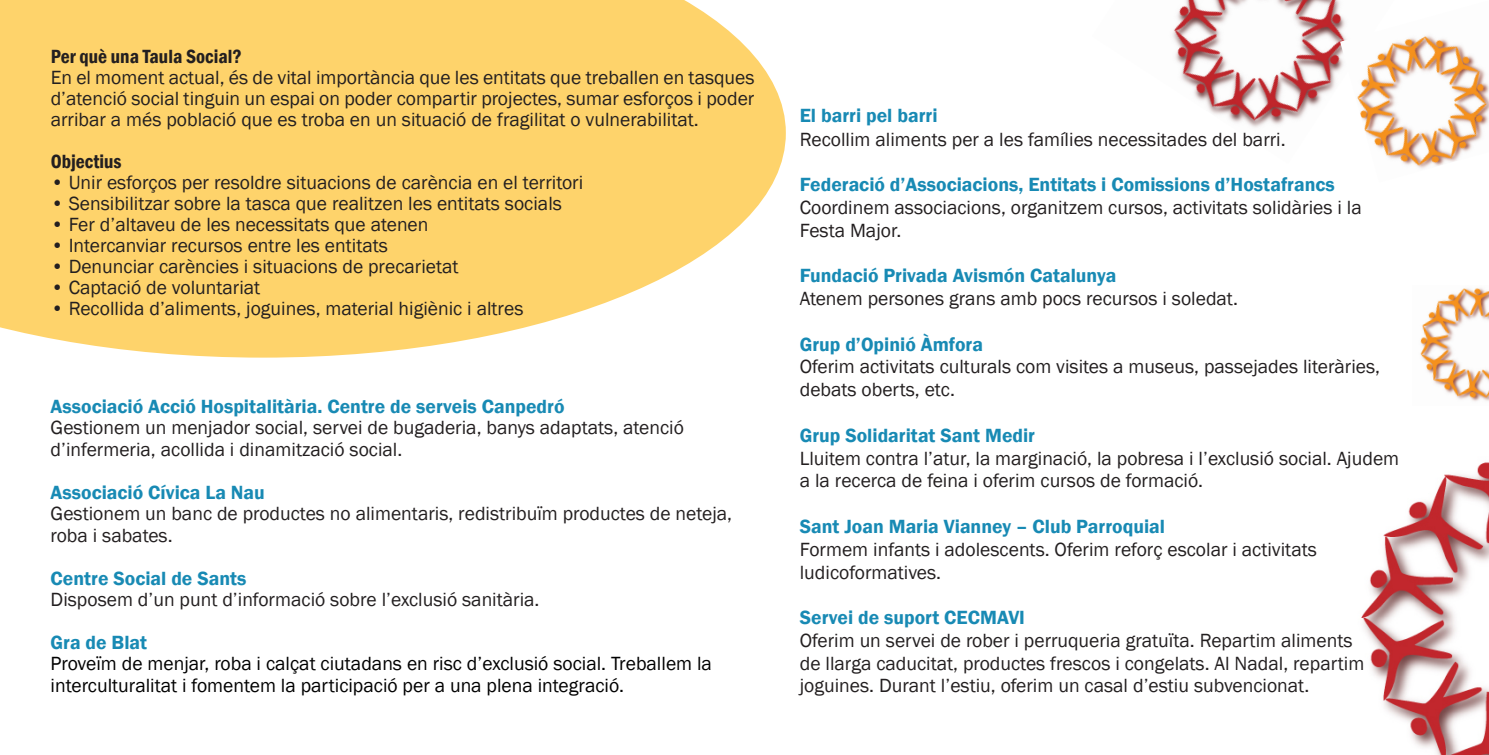
<style>
.page{position:relative;width:1489px;height:755px;background:#fff}
.page>*{position:absolute;margin:0;border:0;box-sizing:border-box;transform-origin:0 0}
.t1{font:19.6px/22.8px "Franklin Gothic";color:#231f20}
.t2{font:600 19.6px "Franklin Gothic";color:#188ab4}
.t3{font:19.6px/21.3px "Franklin Gothic";color:#000}
.t4{font:600 condensed 19.6px "Franklin Gothic";color:#231f20}
</style>
<div class="page">
<svg style="left:0;top:0;width:785px;height:357px;background:#fed77b"></svg>
<img style="left:1420px;top:288px;width:68px;height:114px">
<img style="left:1361px;top:462px;width:127px;height:292px">
<img style="left:1172px;top:0;width:167px;height:128px">
<img style="left:1339px;top:1px;width:149px;height:168px">
<p class="t4" style="left:51px;top:43px;width:193px">Per què una Taula Social?</p>
<p class="t1" style="left:51px;top:67px;width:705px;line-height:21px;text-align:justify">En el moment actual, és de vital importància que les entitats que treballen en tasques d’atenció social tinguin un espai on poder compartir projectes, sumar esforços i poder arribar a més població que es troba en un situació de fragilitat o vulnerabilitat.</p>
<p class="t4" style="left:51px;top:148px;width:72px">Objectius</p>
<p class="t1" style="left:51px;top:172px;width:534px">• Unir esforços per resoldre situacions de carència en el territori</p>
<p class="t1" style="left:51px;top:193px;width:512px">• Sensibilitzar sobre la tasca que realitzen les entitats socials</p>
<p class="t1" style="left:51px;top:214px;width:379px">• Fer d’altaveu de les necessitats que atenen</p>
<p class="t1" style="left:51px;top:235px;width:339px">• Intercanviar recursos entre les entitats</p>
<p class="t1" style="left:51px;top:256px;width:409px">• Denunciar carències i situacions de precarietat</p>
<p class="t1" style="left:51px;top:277px;width:211px">• Captació de voluntariat</p>
<p class="t1" style="left:51px;top:298px;width:474px">• Recollida d’aliments, joguines, material higiènic i altres</p>
<p class="t2" style="left:51px;top:394px;width:515px">Associació Acció Hospitalitària. Centre de serveis Canpedró</p>
<p class="t1" style="left:51px;top:417px;width:635px;line-height:21.3px">Gestionem un menjador social, servei de bugaderia, banys adaptats, atenció d’infermeria, acollida i dinamització social.</p>
<p class="t2" style="left:51px;top:480px;width:216px">Associació Cívica La Nau</p>
<p class="t1" style="left:51px;top:503px;width:683px;line-height:21.3px">Gestionem un banc de productes no alimentaris, redistribuïm productes de neteja, roba i sabates.</p>
<p class="t2" style="left:51px;top:565px;width:197px">Centre Social de Sants</p>
<p class="t1" style="left:51px;top:588px;width:490px">Disposem d’un punt d’informació sobre l’exclusió sanitària.</p>
<p class="t2" style="left:51px;top:629px;width:98px">Gra de Blat</p>
<p class="t3" style="left:51px;top:653px;width:663px">Proveïm de menjar, roba i calçat ciutadans en risc d’exclusió social. Treballem la interculturalitat i fomentem la participació per a una plena integració.</p>
<p class="t2" style="left:799px;top:103px;width:139px">El barri pel barri</p>
<p class="t1" style="left:799px;top:128px;width:487px">Recollim aliments per a les famílies necessitades del barri.</p>
<p class="t2" style="left:799px;top:172px;width:536px">Federació d’Associacions, Entitats i Comissions d’Hostafrancs</p>
<p class="t1" style="left:799px;top:196px;width:563px">Coordinem associacions, organitzem cursos, activitats solidàries i la<br>Festa Major.</p>
<p class="t2" style="left:799px;top:263px;width:318px">Fundació Privada Avismón Catalunya</p>
<p class="t1" style="left:799px;top:287px;width:439px">Atenem persones grans amb pocs recursos i soledat.</p>
<p class="t2" style="left:799px;top:332px;width:185px">Grup d’Opinió Àmfora</p>
<p class="t1" style="left:799px;top:356px;width:582px">Oferim activitats culturals com visites a museus, passejades literàries, debats oberts, etc.</p>
<p class="t2" style="left:799px;top:423px;width:237px">Grup Solidaritat Sant Medir</p>
<p class="t1" style="left:799px;top:447px;width:601px">Lluitem contra l’atur, la marginació, la pobresa i l’exclusió social. Ajudem a la recerca de feina i oferim cursos de formació.</p>
<p class="t2" style="left:799px;top:514px;width:367px">Sant Joan Maria Vianney – Club Parroquial</p>
<p class="t1" style="left:799px;top:538px;width:518px">Formem infants i adolescents. Oferim reforç escolar i activitats ludicoformatives.</p>
<p class="t2" style="left:799px;top:605px;width:227px">Servei de suport CECMAVI</p>
<p class="t1" style="left:799px;top:629px;width:566px">Oferim un servei de rober i perruqueria gratuïta. Repartim aliments de llarga caducitat, productes frescos i congelats. Al Nadal, repartim joguines. Durant l’estiu, oferim un casal d’estiu subvencionat.</p>
</div>
